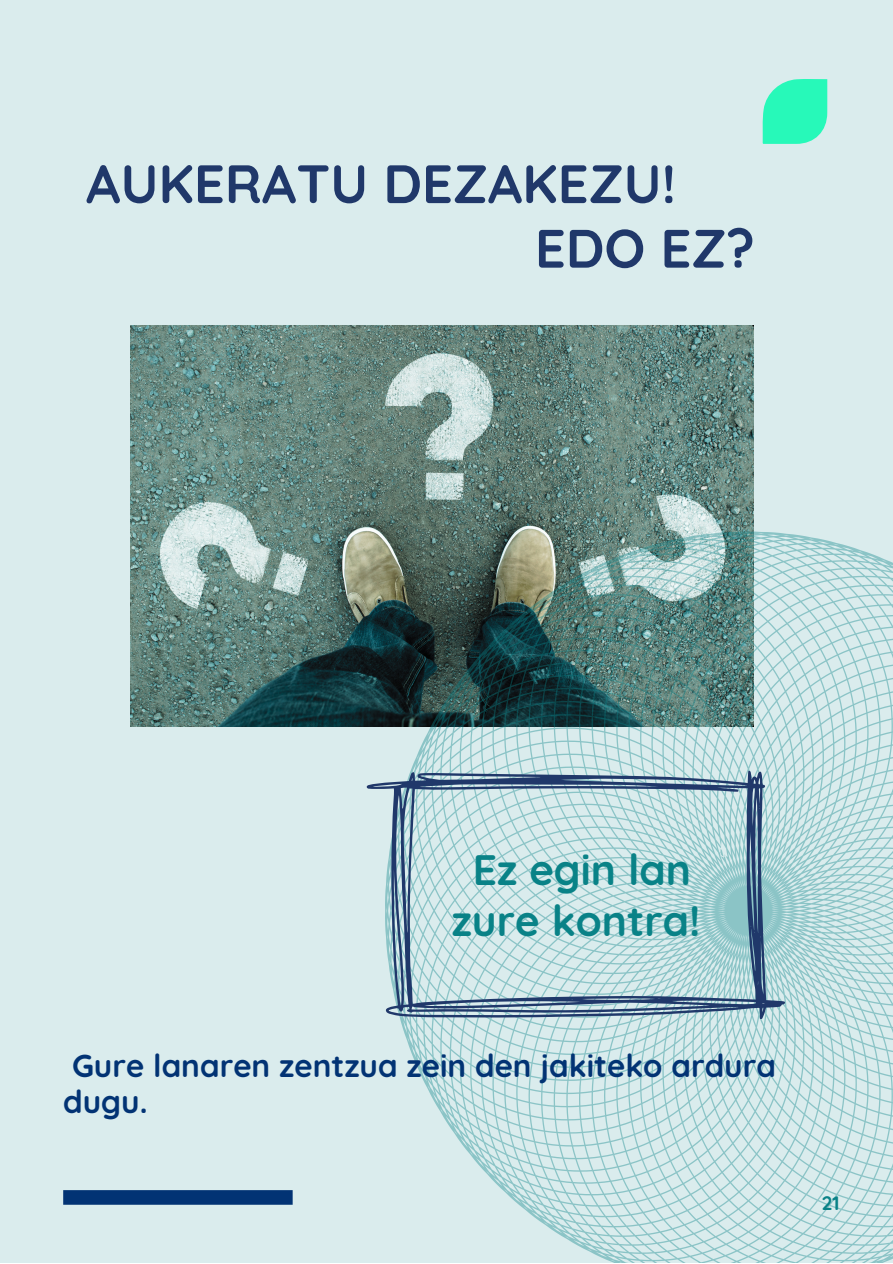
<style>
.page{position:relative;width:893px;height:1264px;background:#fff}
.page>*{position:absolute;margin:0;border:0;box-sizing:border-box;transform-origin:0 0}
.t1{font:700 54px "Quicksand";color:#20386a}
.t2{font:700 42.45px/50.8px "Quicksand";color:#098287;text-align:center}
.t3{font:700 31.5px/36px "Quicksand";color:#023374}
.t4{font:700 19.5px "Quicksand";color:#098287}
</style>
<div class="page">
<div style="left:0;top:0;width:892px;height:1262px;background:#daeced"></div>
<svg style="left:762px;top:79px;width:65px;height:65px"></svg>
<div style="left:63px;top:1190px;width:229px;height:14px;background:#023374"></div>
<img style="left:130px;top:325px;width:623px;height:401px">
<svg style="left:385px;top:531px;width:507px;height:731px"></svg>
<svg style="left:366px;top:770px;width:419px;height:249px"></svg>
<p class="t1" style="left:86px;top:149px;width:591px">AUKERATU DEZAKEZU!</p>
<p class="t1" style="left:535px;top:214px;width:221px">EDO EZ?</p>
<p class="t2" style="left:451px;top:844px;width:251px">Ez egin lan zure kontra!</p>
<p class="t3" style="left:63px;top:1047px;width:714px">Gure lanaren zentzua zein den jakiteko ardura dugu.</p>
<p class="t4" style="left:821px;top:1190px;width:19px">21</p>
</div>
